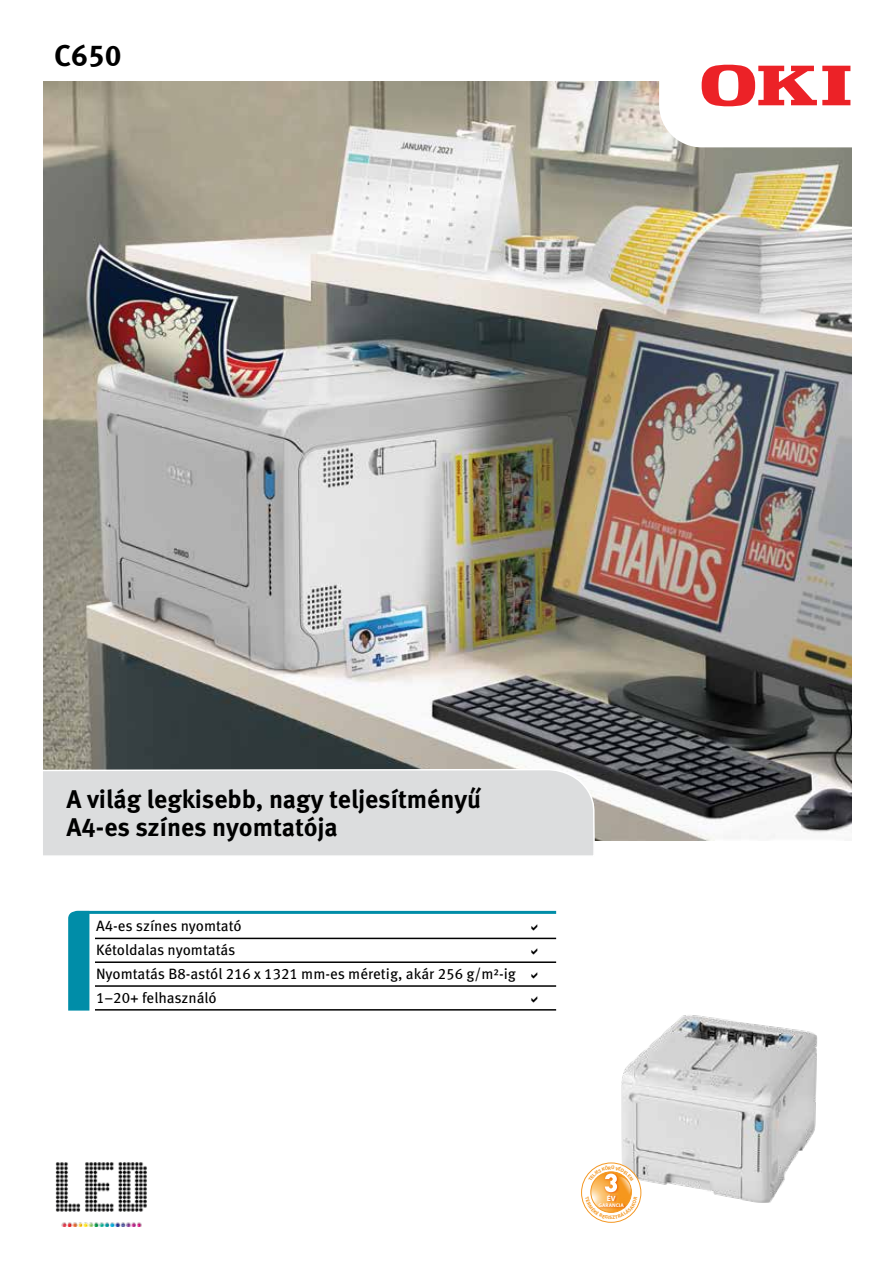
<style>
.page{position:relative;width:893px;height:1263px;background:#fff}
.page>*{position:absolute;margin:0;border:0;box-sizing:border-box;transform-origin:0 0}
.t1{font:30px "Meta Bold LF";color:#000}
.t2{font:700 25.5px/28.5px "Meta Pro";letter-spacing:-.005em;color:#000}
.t3{font:15px/24px "Meta Pro";letter-spacing:-.005em;color:#000}
.t4{font:700 7.5px "Myriad Pro";color:#fff}
.t5{font:700 5.25px "Myriad Pro";color:#fff}
.t6{font:700 4.95px "Myriad Pro";color:#f49722}
.s1{font-family:"Meta Pro";font-weight:700}
.s2{font-family:"Meta Bold LF";font-weight:400}
.s3{font-family:"Meta Book LF"}
</style>
<div class="page">
<img style="left:43px;top:82px;width:808px;height:758px">
<img style="left:55px;top:1162px;width:92px;height:64px">
<div style="left:43px;top:768px;width:553px;height:88px;background:#dcddde"></div>
<hr style="left:77px;top:911px;width:479px;height:3px;background:#008da8">
<hr style="left:95px;top:938px;width:461px;height:1px;background:#000">
<div style="left:68px;top:911px;width:21px;height:99px;background:#008da8"></div>
<img style="left:556px;top:985px;width:261px;height:238px">
<svg style="left:582px;top:1163px;width:59px;height:59px"></svg>
<div style="left:581px;top:1163px;width:60px;height:59px;border:1px solid #f49722;border-radius:50%"></div>
<svg style="left:659px;top:64px;width:192px;height:83px"></svg>
<hr style="left:95px;top:961px;width:461px;height:2px;background:#000">
<hr style="left:95px;top:985px;width:461px;height:2px;background:#000">
<hr style="left:95px;top:1009px;width:461px;height:1px;background:#000">
<svg style="left:585px;top:1165px;width:52px;height:54px"></svg>
<h1 class="t1" style="left:54px;top:38px;width:69px"><span class="s1">C</span>650</h1>
<h2 class="t2" style="left:67px;top:783px;width:416px">A világ legkisebb, nagy teljesítményű<br>A<span class="s2">4</span>-es színes nyomtatója</h2>
<p class="t3" style="left:96px;top:913px;width:421px">A<span class="s3">4</span>-es színes nyomtató<br>Kétoldalas nyomtatás<br>Nyomtatás B<span class="s3">8</span>-astól <span class="s3">216</span> x <span class="s3">1321</span> mm-es méretig, akár <span class="s3">256</span> g/m²-ig<br><span class="s3">1</span>–<span class="s3">20</span>+ felhasználó</p>
<p class="t4" style="left:607px;top:1193px;width:10px">ÉV</p>
<p class="t5" style="left:599px;top:1201px;width:27px">GARANCIA</p>
<p class="t6" style="left:610px;top:1214px;width:4px">S</p>
</div>
